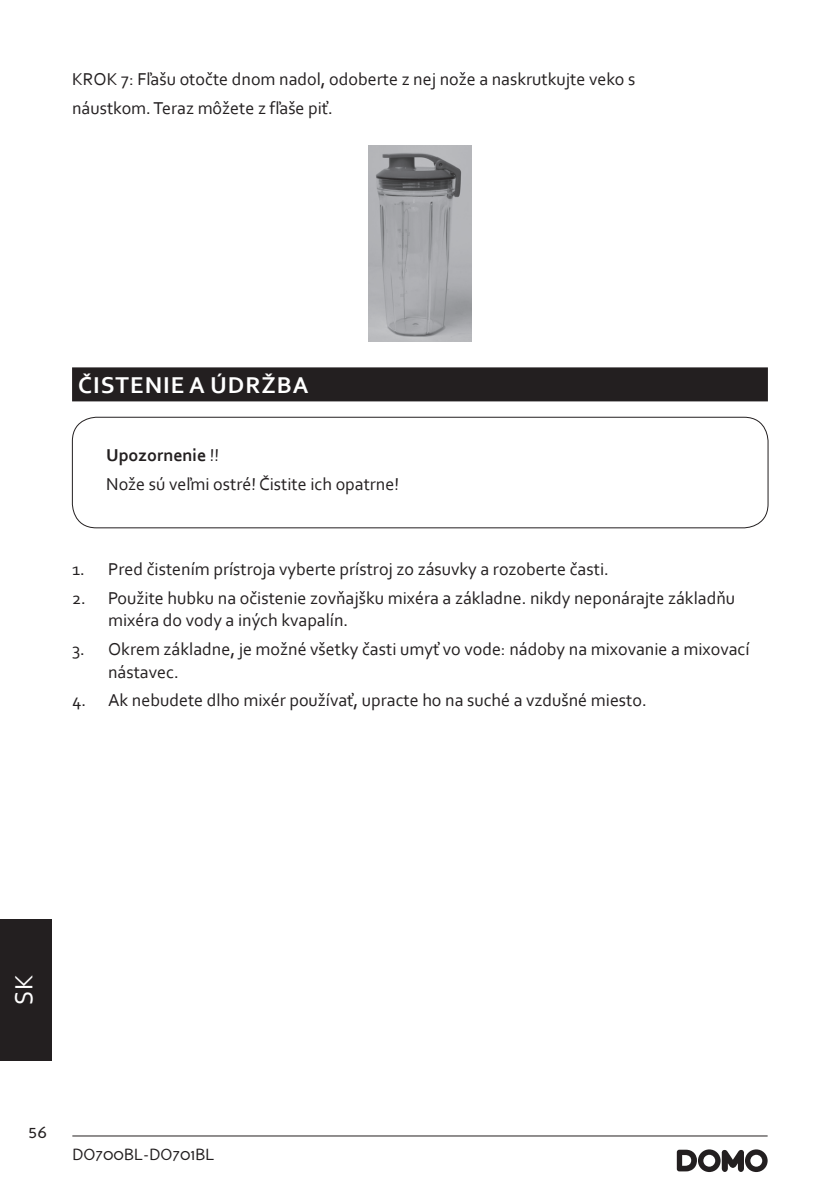
<style>
.page{position:relative;width:840px;height:1191px;background:#fff}
.page>*{position:absolute;margin:0;border:0;box-sizing:border-box;transform-origin:0 0}
.t1{font:26px "Corbel";color:#fff}
.t2{font:700 24px "Corbel";letter-spacing:.04em;color:#fff}
.t3{font:18px/28.4px "Corbel";color:#231f20}
.t4{font:18px "Perspective Sans";color:#231f20}
.t5{font:16px "Perspective Sans";color:#231f20}
.s1{font-weight:700}
</style>
<div class="page">
<hr style="left:72px;top:1135px;width:695px;height:1px;background:#231f20">
<svg style="left:676px;top:1149px;width:91px;height:23px"></svg>
<div style="left:0;top:918px;width:51px;height:142px;background:#231f20"></div>
<div style="left:72px;top:367px;width:695px;height:34px;background:#231f20"></div>
<img style="left:368px;top:146px;width:103px;height:196px">
<div style="left:72px;top:417px;width:695px;height:111px;border:1px solid #231f20;border-radius:24px"></div>
<p class="t3" style="left:72px;top:65px;width:564px">KROK 7: Fľašu otočte dnom nadol, odoberte z nej nože a naskrutkujte veko s náustkom. Teraz môžete z fľaše piť.</p>
<h2 class="t2" style="left:78px;top:370px;width:232px">ČISTENIE A ÚDRŽBA</h2>
<p class="t3" style="left:106px;top:440px;width:294px"><span class="s1">Upozornenie</span> !!<br>Nože sú veľmi ostré! Čistite ich opatrne!</p>
<p class="t3" style="left:72px;top:554px;width:538px">1. Pred čistením prístroja vyberte prístroj zo zásuvky a rozoberte časti.</p>
<p class="t3" style="left:108px;top:586px;width:628px;line-height:22.8px;text-indent:-36px">2. Použite hubku na očistenie zovňajšku mixéra a základne. nikdy neponárajte základňu mixéra do vody a iných kvapalín.</p>
<p class="t3" style="left:108px;top:637px;width:642px;line-height:22.8px;text-indent:-36px">3. Okrem základne, je možné všetky časti umyť vo vode: nádoby na mixovanie a mixovací nástavec.</p>
<p class="t3" style="left:72px;top:685px;width:576px">4. Ak nebudete dlho mixér používať, upracte ho na suché a vzdušné miesto.</p>
<h1 class="t1" style="left:8px;top:1004px;width:32px;rotate:-90deg">SK</h1>
<p class="t4" style="left:28px;top:1121px;width:20px">56</p>
<p class="t5" style="left:72px;top:1145px;width:143px">DO700BL-DO701BL</p>
</div>
